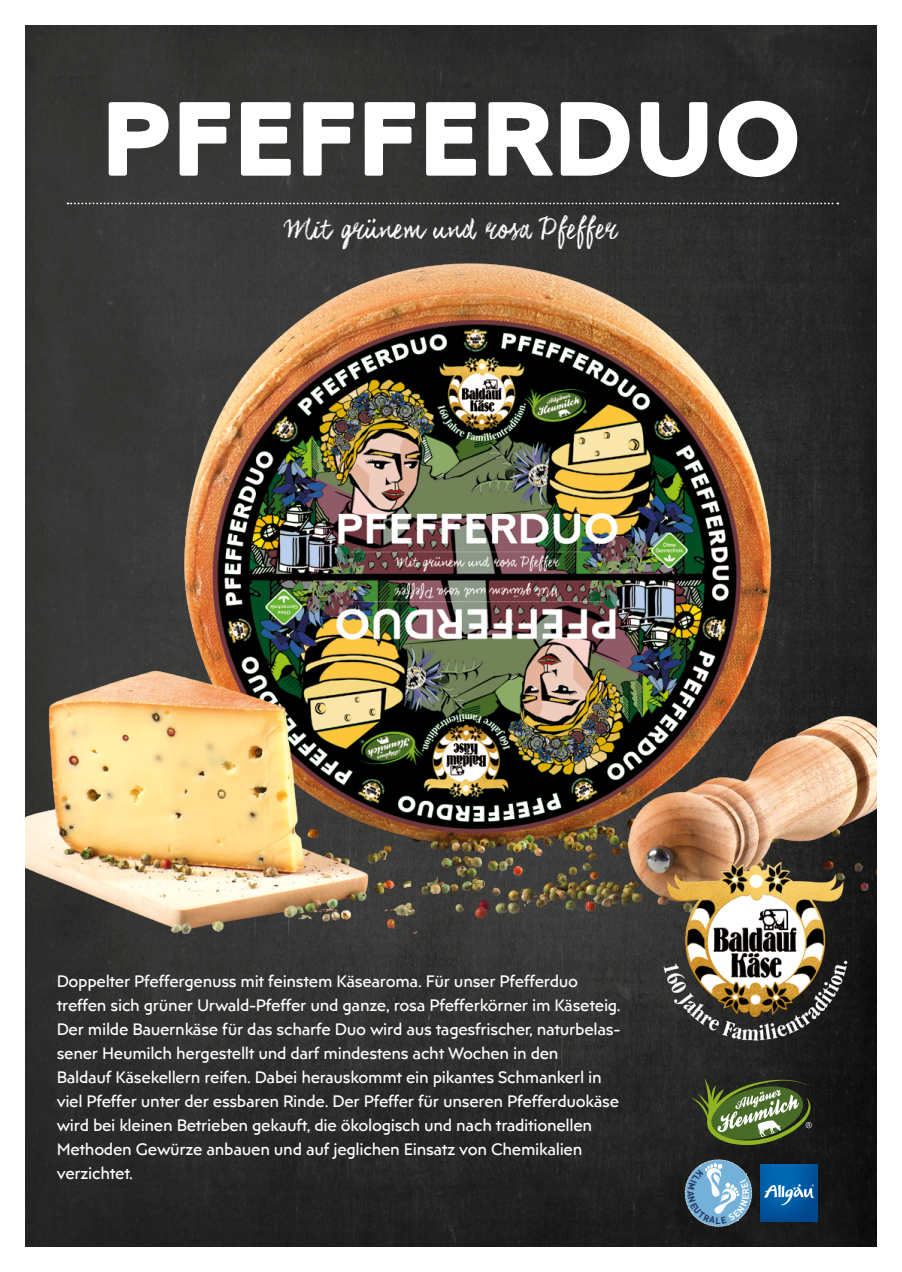
<style>
.page{position:relative;width:902px;height:1272px;background:#fff}
.page>*{position:absolute;margin:0;border:0;box-sizing:border-box;transform-origin:0 0}
.t1{font:700 105px "Posterama 1901";color:#fff}
.t2{font:26.7px "Coalhand Luke";color:#fff}
.t3{font:16.5px/24px "Posterama Text";letter-spacing:-.02em;color:#fff}
.t4{font:700 9.15px "DIN Pro";color:#223458}
</style>
<div class="page">
<img style="left:26px;top:26px;width:850px;height:1220px">
<img style="left:26px;top:238px;width:850px;height:758px">
<svg style="left:68px;top:202px;width:770px;height:2px;background:#6a6a69"></svg>
<img style="left:655px;top:851px;width:200px;height:199px">
<img style="left:760px;top:1164px;width:57px;height:57px">
<svg style="left:764px;top:1184px;width:49px;height:21px"></svg>
<svg style="left:690px;top:1077px;width:123px;height:68px;background:#54643c"></svg>
<svg style="left:680px;top:1155px;width:76px;height:75px;background:#608094"></svg>
<h1 class="t1" style="left:101px;top:66px;width:701px">PFEFFERDUO</h1>
<h2 class="t2" style="left:285px;top:213px;width:334px">Mit grünem und rosa Pfeffer</h2>
<p class="t3" style="left:57px;top:968px;width:565px">Doppelter Pfeffergenuss mit feinstem Käsearoma. Für unser Pfefferduo treffen sich grüner Urwald-Pfeffer und ganze, rosa Pfefferkörner im Käseteig.<br>Der milde Bauernkäse für das scharfe Duo wird aus tagesfrischer, naturbelas&shy;sener Heumilch hergestellt und darf mindestens acht Wochen in den<br>Baldauf Käsekellern reifen. Dabei herauskommt ein pikantes Schmankerl in viel Pfeffer unter der essbaren Rinde. Der Pfeffer für unseren Pfefferduokäse wird bei kleinen Betrieben gekauft, die ökologisch und nach traditionellen Methoden Gewürze anbauen und auf jeglichen Einsatz von Chemikalien verzichtet.</p>
<p class="t4" style="left:715px;top:1212px;width:7px">L</p>
</div>
